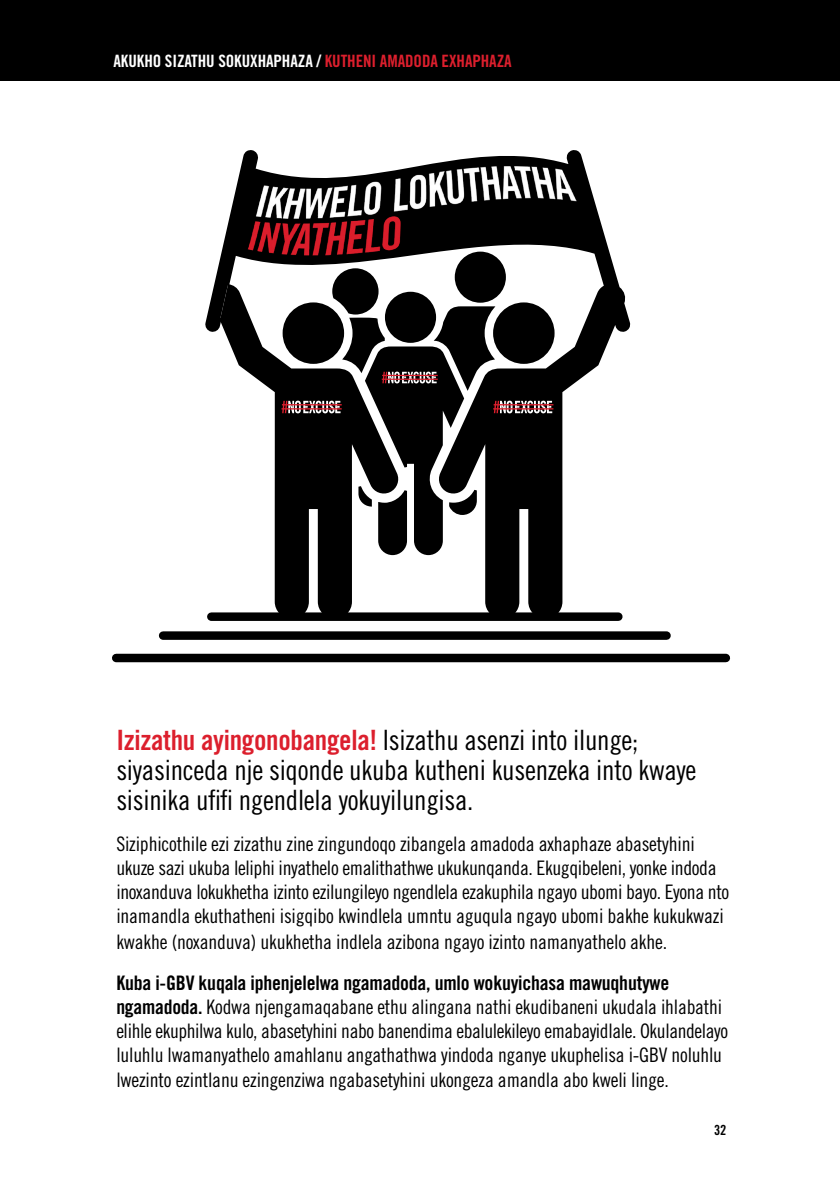
<style>
.page{position:relative;width:840px;height:1191px;background:#fff}
.page>*{position:absolute;margin:0;border:0;box-sizing:border-box;transform-origin:0 0}
.t1{font:28px/30px "Trade Gothic Cond Eighteen";letter-spacing:-.01em;color:#000}
.t2{font:20px/24.2px "Trade Gothic Cond Eighteen";letter-spacing:-.01em;color:#000}
.t3{font:20px "Trade Gothic Bold Cond Twenty";letter-spacing:-.01em;color:#000}
.t4{font:17px "Trade Gothic Bold Cond Twenty";letter-spacing:-.005em;color:#fff}
.t5{font:14px "Trade Gothic Bold Cond Twenty";color:#000}
.s1{color:#dc1f2d}
.s2{font-family:"Trade Gothic Bold Cond Twenty";color:#dc1f2d}
.s3{font-family:"Trade Gothic Bold Cond Twenty"}
</style>
<div class="page">
<svg style="left:206px;top:290px;width:423px;height:327px"></svg>
<img style="left:213px;top:150px;width:409px;height:140px">
<div style="left:211px;top:612px;width:407px;height:9px;background:#000"></div>
<div style="left:163px;top:631px;width:503px;height:9px;background:#000"></div>
<div style="left:116px;top:654px;width:609px;height:8px;background:#000"></div>
<svg style="left:281px;top:268px;width:272px;height:287px"></svg>
<div style="left:0;top:0;width:839px;height:80px;background:#000"></div>
<p class="t4" style="left:113px;top:51px;width:399px">AKUKHO SIZATHU SOKUXHAPHAZA / <span class="s1">KUTHENI AMADODA EXHAPHAZA</span></p>
<h1 class="t1" style="left:116px;top:725px;width:581px"><span class="s2">Izizathu ayingonobangela!</span> Isizathu asenzi into ilunge; siyasinceda nje siqonde ukuba kutheni kusenzeka into kwaye sisinika ufifi ngendlela yokuyilungisa.</h1>
<p class="t2" style="left:116px;top:832px;width:614px">Siziphicothile ezi zizathu zine zingundoqo zibangela amadoda axhaphaze abasetyhini ukuze sazi ukuba leliphi inyathelo emalithathwe ukukunqanda. Ekugqibeleni, yonke indoda inoxanduva lokukhetha izinto ezilungileyo ngendlela ezakuphila ngayo ubomi bayo. Eyona nto inamandla ekuthatheni isigqibo kwindlela umntu aguqula ngayo ubomi bakhe kukukwazi kwakhe (noxanduva) ukukhetha indlela azibona ngayo izinto namanyathelo akhe.</p>
<p class="t3" style="left:116px;top:970px;width:554px">Kuba i-GBV kuqala iphenjelelwa ngamadoda, umlo wokuyichasa mawuqhutywe</p>
<p class="t2" style="left:116px;top:994px;width:613px"><span class="s3">ngamadoda.</span> Kodwa njengamaqabane ethu alingana nathi ekudibaneni ukudala ihlabathi elihle ekuphilwa kulo, abasetyhini nabo banendima ebalulekileyo emabayidlale. Okulandelayo luluhlu lwamanyathelo amahlanu angathathwa yindoda nganye ukuphelisa i-GBV noluhlu lwezinto ezintlanu ezingenziwa ngabasetyhini ukongeza amandla abo kweli linge.</p>
<p class="t5" style="left:713px;top:1121px;width:14px">32</p>
</div>
